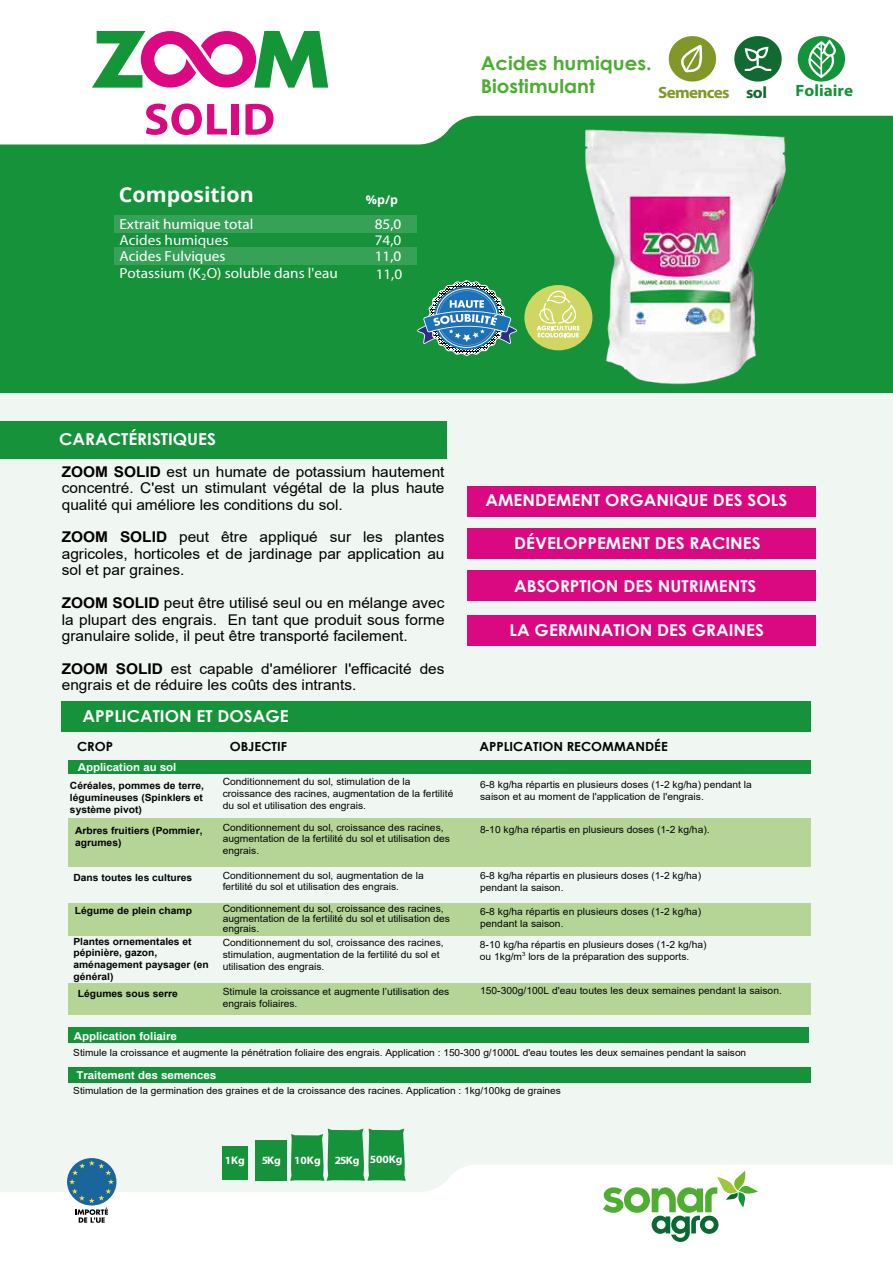
<style>
.page{position:relative;width:893px;height:1263px;background:#fff}
.page>*{position:absolute;margin:0;border:0;box-sizing:border-box;transform-origin:0 0}
.t1{font:700 20.55px "Open Sans";color:#fff;scale:1.04 1}
.t2{font:700 19.05px/22.8px "Century Gothic";color:#4eac33;scale:1.04 1}
.t3{font:700 16.5px "Century Gothic";color:#fff;scale:1.04 1}
.t4{font:700 16.5px "Myriad Pro";letter-spacing:-.04em;color:#819829;scale:1.04 1}
.t5{font:700 16.5px "Myriad Pro";color:#149339;scale:1.04 1}
.t6{font:14.85px/16.5px "Arial";color:#000;text-align:justify;scale:1.04 1}
.t7{font:14.55px/16.5px "Myriad Pro";color:#fff;scale:1.04 1}
.t8{font:700 12.6px "Century Gothic";color:#040506;scale:1.04 1}
.t9{font:700 12px "Open Sans";color:#fff;scale:1.04 1}
.t10{font:700 10.95px "Archivo";color:#fff;scale:1.04 1}
.t11{font:700 10.95px "Myriad Pro";color:#fff;scale:1.04 1}
.t12{font:9.9px/11.9px "Arial";color:#040506;scale:1.04 1}
.t13{font:700 9.9px/11.9px "Arial";color:#040506;scale:1.04 1}
.t14{font:9.75px "Arial";color:#040506;scale:1.04 1}
.s1{color:#116a30}
.s2{font-weight:700}
</style>
<div class="page">
<div style="left:0;top:381px;width:893px;height:882px;background:#f0f6f1"></div>
<div style="left:0;top:0;width:893px;height:393px;background:#15923a"></div>
<svg style="left:0;top:1164px;width:893px;height:99px;fill:#fff"></svg>
<svg style="left:0;top:0;width:893px;height:144px;background:#e9f4ec"></svg>
<svg style="left:603px;top:1170px;width:155px;height:72px"></svg>
<div style="left:0;top:421px;width:447px;height:38px;background:#15923a"></div>
<div style="left:114px;top:215px;width:303px;height:18px;background:#37a257"></div>
<div style="left:114px;top:247px;width:303px;height:18px;background:#37a257"></div>
<svg style="left:798px;top:35px;width:47px;height:48px"></svg>
<svg style="left:734px;top:35px;width:48px;height:48px;background:#669f7a"></svg>
<svg style="left:87px;top:26px;width:246px;height:119px;background:#d3bfc8"></svg>
<div style="left:467px;top:528px;width:348px;height:31px;background:#da0881"></div>
<div style="left:467px;top:570px;width:348px;height:31px;background:#da0881"></div>
<div style="left:467px;top:615px;width:348px;height:31px;background:#da0881"></div>
<div style="left:467px;top:486px;width:348px;height:31px;background:#da0881"></div>
<svg style="left:669px;top:35px;width:47px;height:48px;background:#acbb73"></svg>
<div style="left:62px;top:701px;width:749px;height:30px;background:#15923a"></div>
<div style="left:69px;top:760px;width:742px;height:14px;background:#15923a"></div>
<div style="left:69px;top:818px;width:742px;height:49px;background:#b5d597"></div>
<div style="left:69px;top:903px;width:742px;height:32px;background:#b5d597"></div>
<div style="left:69px;top:983px;width:742px;height:31px;background:#b5d597"></div>
<div style="left:69px;top:1028px;width:740px;height:15px;background:#15923a"></div>
<div style="left:69px;top:1068px;width:742px;height:15px;background:#15923a"></div>
<img style="left:580px;top:124px;width:211px;height:261px">
<div style="left:222px;top:1147px;width:26px;height:33px;background:#15923a"></div>
<div style="left:255px;top:1140px;width:31px;height:41px;background:#15923a"></div>
<svg style="left:290px;top:1128px;width:116px;height:53px;background:#3da45b"></svg>
<svg style="left:417px;top:280px;width:100px;height:76px"></svg>
<div style="left:524px;top:285px;width:68px;height:65px;background:#cfd762;border-radius:50%"></div>
<svg style="left:537px;top:290px;width:42px;height:48px"></svg>
<div style="left:67px;top:1158px;width:49px;height:47px;background:#1a659c;border-radius:50%"></div>
<svg style="left:69px;top:1160px;width:45px;height:63px"></svg>
<h1 class="t1" style="left:119px;top:180px;width:131px">Composition</h1>
<h3 class="t7" style="left:119px;top:215px;width:211px">Extrait humique total<br>Acides humiques<br>Acides Fulviques<br>Potassium (K<sub>2</sub>O) soluble dans l'eau</h3>
<h3 class="t7" style="left:375px;top:215px;width:27px;line-height:16px;text-align:justify">85,0<br>74,0<br>11,0</h3>
<p class="t9" style="left:366px;top:191px;width:32px">%p/p</p>
<h3 class="t7" style="left:376px;top:266px;width:27px">11,0</h3>
<h2 class="t2" style="left:481px;top:51px;width:166px">Acides humiques.<br>Biostimulant</h2>
<h3 class="t4" style="left:658px;top:81px;width:106px">Semences <span class="s1">sol</span></h3>
<h3 class="t5" style="left:795px;top:80px;width:57px">Foliaire</h3>
<h3 class="t3" style="left:59px;top:427px;width:152px">CARACTÉRISTIQUES</h3>
<h3 class="t6" style="left:62px;top:463px;width:369px"><span class="s2">ZOOM SOLID</span> est un humate de potassium hautement concentré. C'est un stimulant végétal de la plus haute qualité qui améliore les conditions du sol.</h3>
<h3 class="t6" style="left:62px;top:529px;width:369px"><span class="s2">ZOOM SOLID</span> peut être appliqué sur les plantes agricoles, horticoles et de jardinage par application au sol et par graines.</h3>
<h3 class="t6" style="left:62px;top:595px;width:369px"><span class="s2">ZOOM SOLID</span> peut être utilisé seul ou en mélange avec la plupart des engrais. En tant que produit sous forme granulaire solide, il peut être transporté facilement.</h3>
<h3 class="t6" style="left:62px;top:660px;width:369px"><span class="s2">ZOOM SOLID</span> est capable d'améliorer l'efficacité des engrais et de réduire les coûts des intrants.</h3>
<h3 class="t3" style="left:83px;top:703px;width:200px">APPLICATION ET DOSAGE</h3>
<h3 class="t3" style="left:486px;top:488px;width:292px">AMENDEMENT ORGANIQUE DES SOLS</h3>
<h3 class="t3" style="left:514px;top:531px;width:239px">DÉVELOPPEMENT DES RACINES</h3>
<h3 class="t3" style="left:514px;top:574px;width:235px">ABSORPTION DES NUTRIMENTS</h3>
<h3 class="t3" style="left:510px;top:618px;width:246px">LA GERMINATION DES GRAINES</h3>
<p class="t8" style="left:77px;top:737px;width:36px">CROP</p>
<p class="t8" style="left:230px;top:737px;width:57px">OBJECTIF</p>
<p class="t8" style="left:480px;top:737px;width:183px">APPLICATION RECOMMANDÉE</p>
<p class="t10" style="left:78px;top:759px;width:96px">Application au sol</p>
<p class="t13" style="left:70px;top:780px;width:130px;text-align:justify">Céréales, pommes de terre, légumineuses (Spinklers et système pivot)</p>
<p class="t12" style="left:223px;top:775px;width:223px">Conditionnement du sol, stimulation de la croissance des racines, augmentation de la fertilité du sol et utilisation des engrais.</p>
<p class="t13" style="left:75px;top:824px;width:124px">Arbres fruitiers (Pommier, agrumes)</p>
<p class="t12" style="left:223px;top:821px;width:220px">Conditionnement du sol, croissance des racines, augmentation de la fertilité du sol et utilisation des engrais.</p>
<p class="t12" style="left:480px;top:779px;width:263px">6-8 kg/ha répartis en plusieurs doses (1-2 kg/ha) pendant la saison et au moment de l'application de l'engrais.</p>
<p class="t12" style="left:480px;top:824px;width:222px">8-10 kg/ha répartis en plusieurs doses (1-2 kg/ha).</p>
<p class="t13" style="left:73px;top:872px;width:116px">Dans toutes les cultures</p>
<p class="t12" style="left:223px;top:869px;width:195px">Conditionnement du sol, augmentation de la fertilité du sol et utilisation des engrais.</p>
<p class="t12" style="left:480px;top:869px;width:214px">6-8 kg/ha répartis en plusieurs doses (1-2 kg/ha) pendant la saison.</p>
<p class="t13" style="left:75px;top:905px;width:114px">Légume de plein champ</p>
<p class="t13" style="left:73px;top:935px;width:132px">Plantes ornementales et pépinière, gazon, aménagement paysager (en général)</p>
<p class="t12" style="left:223px;top:903px;width:220px;line-height:9.9px">Conditionnement du sol, croissance des racines, augmentation de la fertilité du sol et utilisation des engrais.</p>
<p class="t12" style="left:223px;top:937px;width:214px">Conditionnement du sol, croissance des racines, stimulation, augmentation de la fertilité du sol et utilisation des engrais.</p>
<p class="t12" style="left:480px;top:905px;width:214px">6-8 kg/ha répartis en plusieurs doses (1-2 kg/ha) pendant la saison.</p>
<p class="t12" style="left:480px;top:938px;width:219px">8-10 kg/ha répartis en plusieurs doses (1-2 kg/ha) ou 1kg/m<sup>3</sup> lors de la préparation des supports.</p>
<p class="t13" style="left:78px;top:987px;width:98px">Légumes sous serre</p>
<p class="t12" style="left:480px;top:984px;width:292px">150-300g/100L d'eau toutes les deux semaines pendant la saison.</p>
<p class="t12" style="left:223px;top:985px;width:219px">Stimule la croissance et augmente l’utilisation des engrais foliaires.</p>
<p class="t10" style="left:74px;top:1028px;width:101px">Application foliaire</p>
<p class="t10" style="left:76px;top:1067px;width:136px">Traitement des semences</p>
<p class="t14" style="left:73px;top:1045px;width:649px">Stimule la croissance et augmente la pénétration foliaire des engrais. Application : 150-300 g/1000L d'eau toutes les deux semaines pendant la saison</p>
<p class="t14" style="left:73px;top:1084px;width:470px">Stimulation de la germination des graines et de la croissance des racines. Application : 1kg/100kg de graines</p>
<p class="t11" style="left:225px;top:1153px;width:21px">1Kg</p>
<p class="t11" style="left:262px;top:1153px;width:58px">5Kg 10Kg</p>
<p class="t11" style="left:335px;top:1152px;width:67px">25Kg 500Kg</p>
</div>
